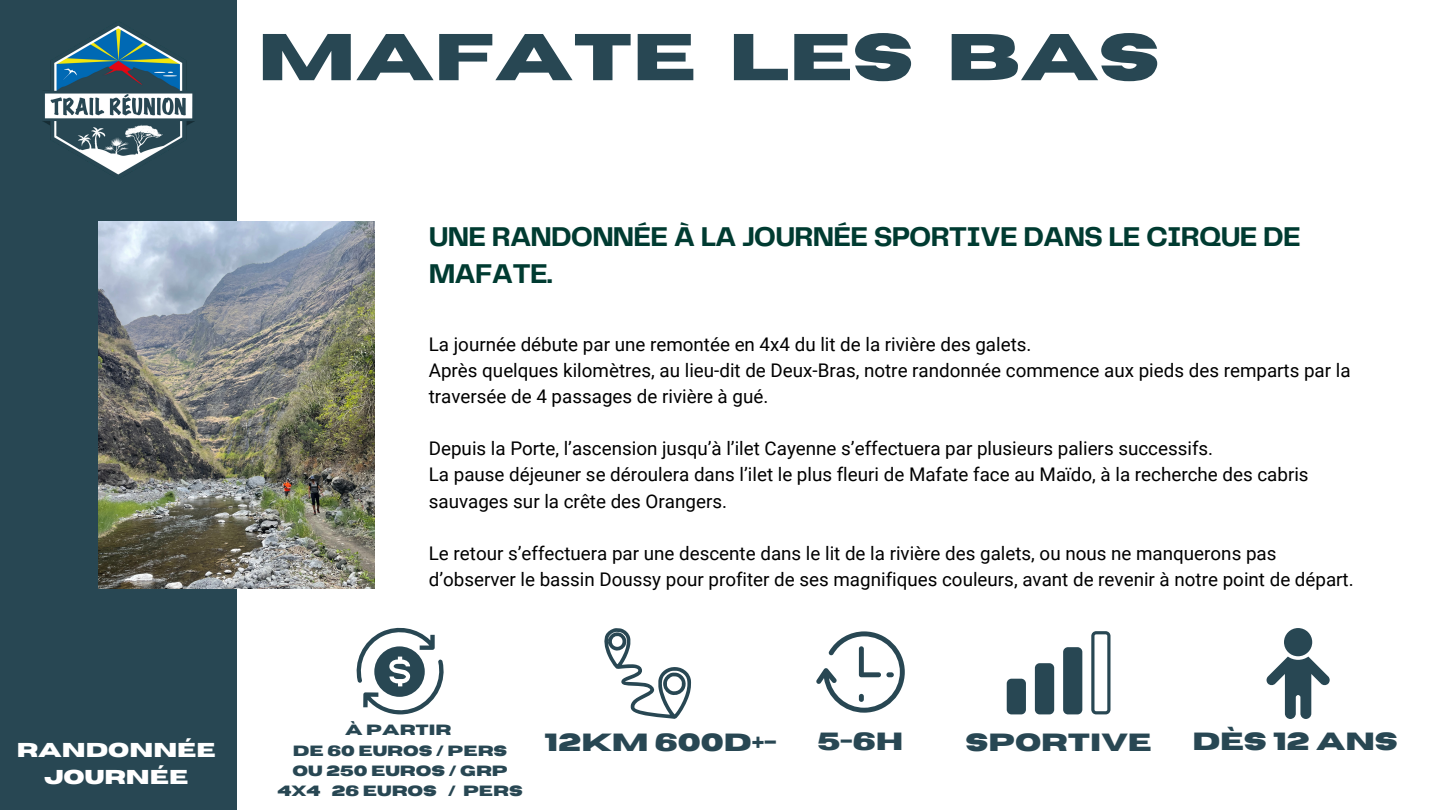
<style>
.page{position:relative;width:1440px;height:810px;background:#fff}
.page>*{position:absolute;margin:0;border:0;box-sizing:border-box;transform-origin:0 0}
.t1{font:700 66px "Horizon";color:#284753}
.t2{font:700 28.2px/36.7px "Telegraf";letter-spacing:-.03em;color:#003b31}
.t3{font:700 24.8px "Horizon";color:#284753}
.t4{font:700 20px/27.8px "Horizon";color:#fff;text-align:center}
.t5{font:18.8px/26.1px "Roboto";color:#000}
.t6{font:700 14.8px "Horizon";color:#284753}
</style>
<div class="page">
<div style="left:0;top:0;width:237px;height:810px;background:#284753"></div>
<img style="left:43px;top:25px;width:152px;height:150px">
<svg style="left:604px;top:628px;width:87px;height:91px"></svg>
<svg style="left:816px;top:631px;width:89px;height:82px"></svg>
<div style="left:859px;top:694px;width:5px;height:8px;background:#284753;border-radius:2px"></div>
<div style="left:886px;top:672px;width:8px;height:5px;background:#284753;border-radius:2px"></div>
<svg style="left:1007px;top:631px;width:104px;height:83px"></svg>
<div style="left:1284px;top:628px;width:28px;height:28px;background:#284753;border-radius:50%"></div>
<svg style="left:1266px;top:657px;width:64px;height:62px"></svg>
<svg style="left:356px;top:627px;width:88px;height:87px"></svg>
<img style="left:99px;top:221px;width:276px;height:368px">
<h6 class="t1" style="left:258px;top:25px;width:904px">MAFATE LES BAS</h6>
<p class="t4" style="left:17px;top:736px;width:200px">RANDONNÉE<br>JOURNÉE</p>
<p class="t2" style="left:429px;top:220px;width:874px">UNE RANDONNÉE À LA JOURNÉE SPORTIVE DANS LE CIRQUE DE<br>MAFATE.</p>
<p class="t5" style="left:429px;top:332px;width:923px">La journée débute par une remontée en 4x4 du lit de la rivière des galets.<br>Après quelques kilomètres, au lieu-dit de Deux-Bras, notre randonnée commence aux pieds des remparts par la traversée de 4 passages de rivière à gué.</p>
<p class="t5" style="left:429px;top:436px;width:881px">Depuis la Porte, l’ascension jusqu’à l’ilet Cayenne s’effectuera par plusieurs paliers successifs.<br>La pause déjeuner se déroulera dans l’ilet le plus fleuri de Mafate face au Maïdo, à la recherche des cabris sauvages sur la crête des Orangers.</p>
<p class="t5" style="left:429px;top:540px;width:926px">Le retour s’effectuera par une descente dans le lit de la rivière des galets, ou nous ne manquerons pas d’observer le bassin Doussy pour profiter de ses magnifiques couleurs, avant de revenir à notre point de départ.</p>
<p class="t6" style="left:345px;top:723px;width:108px">À PARTIR</p>
<p class="t6" style="left:293px;top:743px;width:216px">DE 60 EUROS / PERS</p>
<p class="t6" style="left:292px;top:763px;width:217px">OU 250 EUROS / GRP</p>
<p class="t6" style="left:277px;top:784px;width:247px">4X4 26 EUROS / PERS</p>
<h1 class="t3" style="left:545px;top:730px;width:234px">12KM 600D+-</h1>
<h2 class="t3" style="left:817px;top:729px;width:88px">5-6H</h2>
<h6 class="t3" style="left:965px;top:730px;width:188px">SPORTIVE</h6>
<h6 class="t3" style="left:1192px;top:729px;width:207px">DÈS 12 ANS</h6>
</div>
